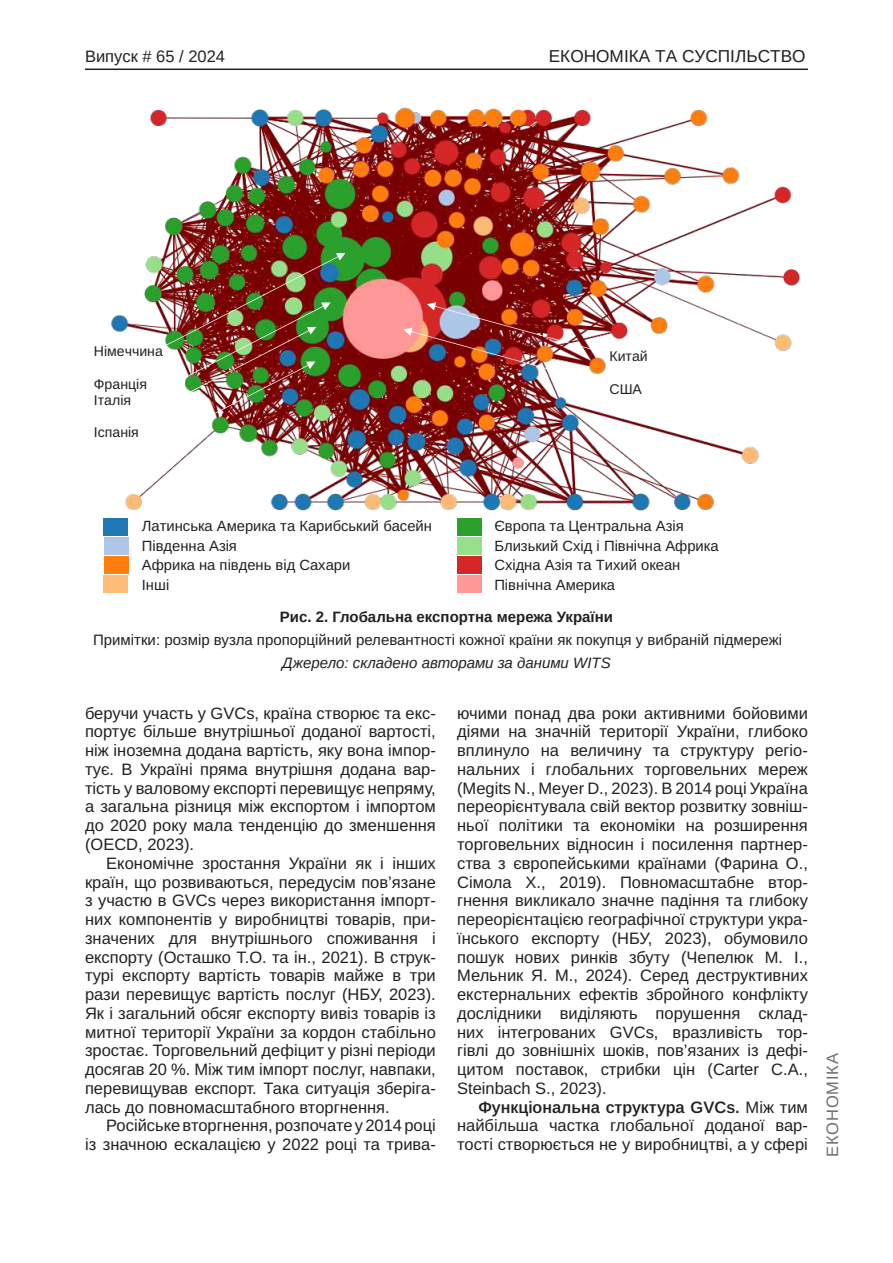
<style>
.page{position:relative;width:893px;height:1263px;background:#fff}
.page>*{position:absolute;margin:0;border:0;box-sizing:border-box;transform-origin:0 0}
.t1{font:17.25px "Arimo";color:#231f20}
.t2{font:16.5px/18.8px "Arimo";color:#231f20;text-align:justify}
.t3{font:16.5px "Arimo";color:#231f20}
.t4{font:16.5px "Arimo";letter-spacing:.05em;color:#6c6d70}
.Примечание{font:15px "Arimo";color:#231f20}
.Рисунок_N{font:700 15px "Arimo";color:#231f20}
.Джерело{font:italic 15px "Arimo";color:#231f20}
.t5{font:14.85px "Arimo Roman";color:#231f20}
.t6{font:14.1px "Arimo Roman";color:#231f20}
.s1{font-weight:600}
</style>
<div class="page">
<hr style="left:85px;top:69px;width:723px;height:1px;background:#231f20">
<img style="left:111px;top:107px;width:689px;height:393px">
<img style="left:103px;top:500px;width:611px;height:93px">
<div style="left:104px;top:575px;width:24px;height:18px;background:#ffbb78"></div>
<div style="left:457px;top:557px;width:25px;height:17px;background:#d62728"></div>
<div style="left:457px;top:575px;width:25px;height:18px;background:#ff9896"></div>
<div style="left:457px;top:518px;width:25px;height:18px;background:#2ca02c"></div>
<div style="left:457px;top:537px;width:25px;height:18px;background:#98df8a"></div>
<div style="left:104px;top:537px;width:24px;height:18px;background:#aec7e8"></div>
<div style="left:104px;top:557px;width:24px;height:17px;background:#ff7f0e"></div>
<img style="left:607px;top:348px;width:77px;height:62px">
<img style="left:111px;top:343px;width:9px;height:103px">
<img style="left:120px;top:253px;width:225px;height:209px">
<img style="left:403px;top:302px;width:210px;height:79px">
<div style="left:103px;top:518px;width:25px;height:17px;background:#1f77b4"></div>
<p class="t3" style="left:85px;top:47px;width:142px">Випуск # 65 / 2024</p>
<p class="t1" style="left:549px;top:47px;width:258px">ЕКОНОМІКА ТА СУСПІЛЬСТВО</p>
<p class="t6" style="left:94px;top:342px;width:70px">Німеччина</p>
<p class="t6" style="left:609px;top:347px;width:40px">Китай</p>
<p class="t6" style="left:94px;top:374px;width:55px">Франція</p>
<p class="t6" style="left:609px;top:379px;width:34px">США</p>
<p class="t6" style="left:94px;top:390px;width:39px">Італія</p>
<p class="t6" style="left:94px;top:423px;width:46px">Іспанія</p>
<p class="t5" style="left:142px;top:515px;width:292px">Латинська Америка та Карибський басейн</p>
<p class="t5" style="left:494px;top:515px;width:191px">Європа та Центральна Азія</p>
<p class="t5" style="left:142px;top:535px;width:97px">Південна Азія</p>
<p class="t5" style="left:494px;top:535px;width:226px">Близький Схід і Північна Африка</p>
<p class="t5" style="left:142px;top:555px;width:210px">Африка на південь від Сахари</p>
<p class="t5" style="left:494px;top:555px;width:188px">Східна Азія та Тихий океан</p>
<p class="t5" style="left:142px;top:574px;width:29px">Інші</p>
<p class="t5" style="left:494px;top:574px;width:122px">Північна Америка</p>
<p class="Рисунок_N" style="left:280px;top:606px;width:335px">Рис. 2. Глобальна експортна мережа України</p>
<p class="Примечание" style="left:93px;top:629px;width:691px">Примітки: розмір вузла пропорційний релевантності кожної країни як покупця у вибраній підмережі</p>
<p class="Джерело" style="left:282px;top:652px;width:330px">Джерело: складено авторами за даними WITS</p>
<p class="t2" style="left:85px;top:704px;width:352px">беручи участь у GVCs, країна створює та екс&shy;портує більше внутрішньої доданої вартості, ніж іноземна додана вартість, яку вона імпор&shy;тує. В Україні пряма внутрішня додана вар&shy;тість у валовому експорті перевищує непряму, а загальна різниця між експортом і імпортом до 2020 року мала тенденцію до зменшення (OECD, 2023).</p>
<p class="t2" style="left:85px;top:854px;width:352px;text-indent:21px">Економічне зростання України як і інших країн, що розвиваються, передусім пов’язане з участю в GVCs через використання імпорт&shy;них компонентів у виробництві товарів, при&shy;значених для внутрішнього споживання і експорту (Осташко Т.О. та ін., 2021). В струк&shy;турі експорту вартість товарів майже в три рази перевищує вартість послуг (НБУ, 2023).<br>Як і загальний обсяг експорту вивіз товарів із митної території України за кордон стабільно зростає. Торговельний дефіцит у різні періоди досягав 20 %. Між тим імпорт послуг, навпаки, перевищував експорт. Така ситуація зберіга&shy;лась до повномасштабного вторгнення.</p>
<p class="t2" style="left:85px;top:1116px;width:352px;text-align:right">Російське вторгнення, розпочате у 2014 році<br>із значною ескалацією у 2022 році та трива-</p>
<p class="t2" style="left:457px;top:704px;width:352px">ючими понад два роки активними бойовими діями на значній території України, глибоко вплинуло на величину та структуру регіо&shy;нальних і глобальних торговельних мереж (Megits N., Meyer D., 2023). В 2014 році Україна переорієнтувала свій вектор розвитку зовніш&shy;ньої політики та економіки на розширення торговельних відносин і посилення партнер&shy;ства з європейськими країнами (Фарина О., Сімола Х., 2019). Повномасштабне втор&shy;гнення викликало значне падіння та глибоку переорієнтацією географічної структури укра&shy;їнського експорту (НБУ, 2023), обумовило пошук нових ринків збуту (Чепелюк М. І., Мельник Я. М., 2024). Серед деструктивних екстернальних ефектів збройного конфлікту дослідники виділяють порушення склад&shy;них інтегрованих GVCs, вразливість тор&shy;гівлі до зовнішніх шоків, пов’язаних із дефі&shy;цитом поставок, стрибки цін (Carter C.A., Steinbach S., 2023).</p>
<p class="t2" style="left:457px;top:1098px;width:352px;text-indent:21px"><span class="s1">Функціональна структура GVCs.</span> Між тим найбільша частка глобальної доданої вар&shy;тості створюється не у виробництві, а у сфері</p>
<p class="t4" style="left:823px;top:1157px;width:105px;rotate:-90deg">ЕКОНОМІКА</p>
</div>
